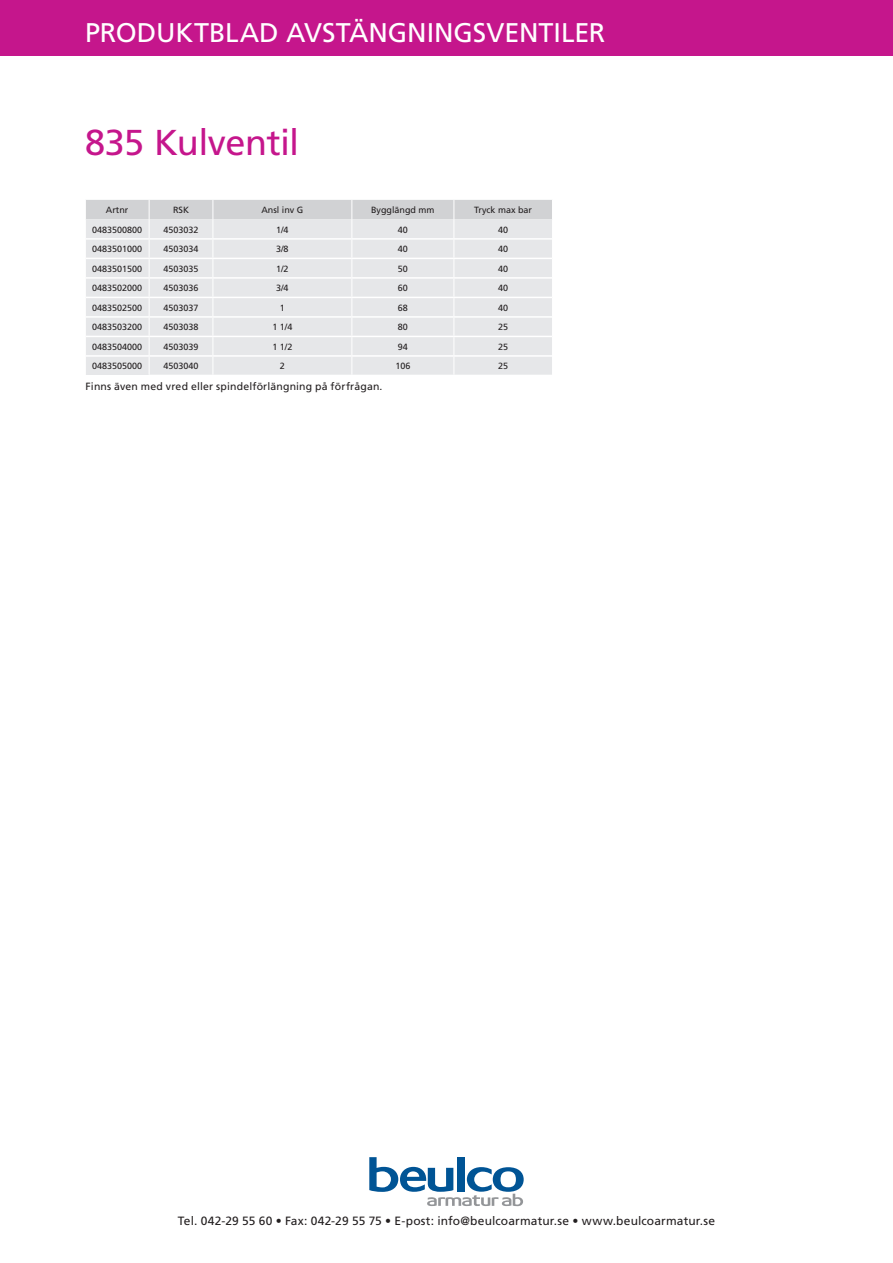
<style>
.page{position:relative;width:893px;height:1263px;background:#fff}
.page>*{position:absolute;margin:0;border:0;box-sizing:border-box;transform-origin:0 0}
.Artikelgrupp{font:36px "Frutiger LT Std";letter-spacing:-.015em;color:#c5168c}
.t1{font:27px "Frutiger LT Std";color:#fff}
.t2{font:12px "Frutiger LT Std";letter-spacing:.01em;color:#231f20}
.Förklaring{font:10.5px "Frutiger LT Std";letter-spacing:.015em;color:#231f20}
.TabelltextC{font:9px "Frutiger LT Std";color:#231f20}
.Artnr{font:9px "Frutiger LT Std";color:#231f20}
.TabellrubrikC{font:9px "Frutiger LT Std";color:#231f20}
</style>
<div class="page">
<div style="left:0;top:0;width:893px;height:55px;background:#c5168c"></div>
<svg style="left:369px;top:1157px;width:155px;height:49px"></svg>
<svg style="left:86px;top:200px;width:466px;height:175px;background:#e5e6e8"></svg>
<h2 class="t1" style="left:85px;top:16px;width:491px">PRODUKTBLAD Avstängningsventiler</h2>
<p class="Artikelgrupp" style="left:85px;top:121px;width:216px">835 Kulventil</p>
<p class="TabellrubrikC" style="left:106px;top:205px;width:24px">Artnr</p>
<p class="TabellrubrikC" style="left:173px;top:205px;width:18px">RSK</p>
<p class="TabellrubrikC" style="left:261px;top:205px;width:42px">Ansl inv G</p>
<p class="TabellrubrikC" style="left:371px;top:205px;width:65px">Bygglängd mm</p>
<p class="TabellrubrikC" style="left:474px;top:205px;width:59px">Tryck max bar</p>
<p class="Artnr" style="left:92px;top:224px;width:52px">0483500800</p>
<p class="TabelltextC" style="left:163px;top:224px;width:37px">4503032</p>
<p class="TabelltextC" style="left:276px;top:224px;width:14px">1/4</p>
<p class="TabelltextC" style="left:398px;top:224px;width:12px">40</p>
<p class="TabelltextC" style="left:498px;top:224px;width:12px">40</p>
<p class="Artnr" style="left:92px;top:244px;width:52px">0483501000</p>
<p class="TabelltextC" style="left:163px;top:244px;width:37px">4503034</p>
<p class="TabelltextC" style="left:276px;top:244px;width:14px">3/8</p>
<p class="TabelltextC" style="left:398px;top:244px;width:12px">40</p>
<p class="TabelltextC" style="left:498px;top:244px;width:12px">40</p>
<p class="Artnr" style="left:92px;top:263px;width:52px">0483501500</p>
<p class="TabelltextC" style="left:163px;top:263px;width:37px">4503035</p>
<p class="TabelltextC" style="left:276px;top:263px;width:14px">1/2</p>
<p class="TabelltextC" style="left:398px;top:263px;width:12px">50</p>
<p class="TabelltextC" style="left:498px;top:263px;width:12px">40</p>
<p class="Artnr" style="left:92px;top:283px;width:52px">0483502000</p>
<p class="TabelltextC" style="left:163px;top:283px;width:37px">4503036</p>
<p class="TabelltextC" style="left:276px;top:283px;width:14px">3/4</p>
<p class="TabelltextC" style="left:398px;top:283px;width:12px">60</p>
<p class="TabelltextC" style="left:498px;top:283px;width:12px">40</p>
<p class="Artnr" style="left:92px;top:302px;width:52px">0483502500</p>
<p class="TabelltextC" style="left:163px;top:302px;width:37px">4503037</p>
<p class="TabelltextC" style="left:280px;top:302px;width:7px">1</p>
<p class="TabelltextC" style="left:398px;top:302px;width:12px">68</p>
<p class="TabelltextC" style="left:498px;top:302px;width:12px">40</p>
<p class="Artnr" style="left:92px;top:322px;width:52px">0483503200</p>
<p class="TabelltextC" style="left:163px;top:322px;width:37px">4503038</p>
<p class="TabelltextC" style="left:272px;top:322px;width:22px">1 1/4</p>
<p class="TabelltextC" style="left:398px;top:322px;width:12px">80</p>
<p class="TabelltextC" style="left:498px;top:322px;width:12px">25</p>
<p class="Artnr" style="left:92px;top:341px;width:52px">0483504000</p>
<p class="TabelltextC" style="left:163px;top:341px;width:37px">4503039</p>
<p class="TabelltextC" style="left:272px;top:341px;width:22px">1 1/2</p>
<p class="TabelltextC" style="left:398px;top:341px;width:12px">94</p>
<p class="TabelltextC" style="left:498px;top:341px;width:12px">25</p>
<p class="Artnr" style="left:92px;top:361px;width:52px">0483505000</p>
<p class="TabelltextC" style="left:163px;top:361px;width:37px">4503040</p>
<p class="TabelltextC" style="left:280px;top:361px;width:7px">2</p>
<p class="TabelltextC" style="left:395px;top:361px;width:17px">106</p>
<p class="TabelltextC" style="left:498px;top:361px;width:12px">25</p>
<p class="Förklaring" style="left:86px;top:380px;width:298px">Finns även med vred eller spindelförlängning på förfrågan.</p>
<h3 class="t2" style="left:178px;top:1214px;width:539px">Tel. 042-29 55 60 • Fax: 042-29 55 75 • E-post: info@beulcoarmatur.se • www.beulcoarmatur.se</h3>
</div>
